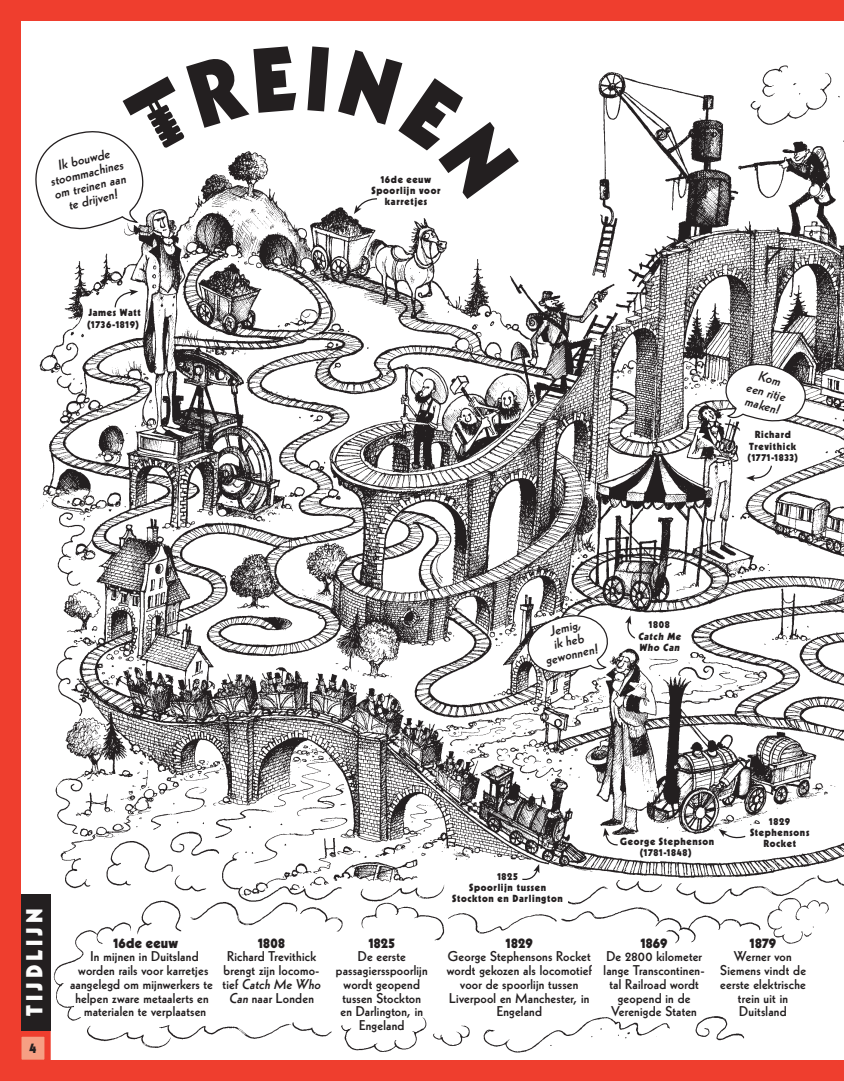
<style>
.page{position:relative;width:844px;height:1081px;background:#fff}
.page>*{position:absolute;margin:0;border:0;box-sizing:border-box;transform-origin:0 0}
.t1{font:900 22.5px "Kabel LT Std";letter-spacing:.18em;color:#fcfcfc}
.t2{font:800 13.75px/13.8px "Kabel LT Std";letter-spacing:.02em;color:#231f20;text-align:center}
.t3{font:900 13.75px "Kabel LT Std";letter-spacing:.015em;color:#231f20}
.t4{font:900 10px/11.2px "Kabel LT Std";letter-spacing:.065em;color:#231f20;text-align:center}
</style>
<div class="page">
<div style="left:0;top:0;width:843px;height:1081px;background:#ef3e2e"></div>
<img style="left:21px;top:21px;width:822px;height:1032px">
<svg style="left:722px;top:360px;width:85px;height:62px;background:#d6d6d6"></svg>
<svg style="left:525px;top:611px;width:85px;height:62px;background:#e1e0e0"></svg>
<div style="left:15px;top:1030px;width:36px;height:36px;background:#f69f83;border:6px solid #ef3e2e"></div>
<div style="left:447px;top:872px;width:120px;height:34px;background:#fff"></div>
<svg style="left:521px;top:864px;width:18px;height:16px"></svg>
<svg style="left:625px;top:615px;width:10px;height:24px"></svg>
<svg style="left:603px;top:827px;width:15px;height:19px"></svg>
<svg style="left:718px;top:829px;width:27px;height:11px"></svg>
<svg style="left:114px;top:289px;width:24px;height:19px"></svg>
<svg style="left:746px;top:465px;width:26px;height:16px"></svg>
<div style="left:21px;top:894px;width:30px;height:136px;background:#231f20"></div>
<svg style="left:31px;top:46px;width:266px;height:184px;background:#f2f2f2"></svg>
<svg style="left:307px;top:46px;width:22px;height:65px"></svg>
<div style="left:338px;top:50px;width:180px;height:164px;background:#fff"></div>
<p class="t2" style="left:46px;top:161px;width:76px;rotate:-13deg">Ik bouwde stoommachines om treinen aan te drijven!</p>
<p class="t4" style="left:87px;top:307px;width:55px;text-align:left">James Watt (1736-1819)</p>
<p class="t4" style="left:371px;top:173px;width:71px">16de eeuw<br>Spoorlijn voor karretjes</p>
<p class="t2" style="left:752px;top:367px;width:41px;rotate:15deg">Kom een ritje maken!</p>
<p class="t4" style="left:747px;top:429px;width:52px">Richard<br>Trevithick (1771-1833)</p>
<p class="t2" style="left:538px;top:627px;width:54px;rotate:-13deg">Jemig,<br>ik heb gewonnen!</p>
<p class="t4" style="left:637px;top:619px;width:46px">1808<br>Catch Me<br>Who Can</p>
<h1 class="t1" style="left:20px;top:1016px;width:109px;rotate:-90deg">TIJDLIJN</h1>
<p class="t3" style="left:30px;top:1039px;width:8px">4</p>
<p class="t3" style="left:114px;top:934px;width:66px">16de eeuw</p>
<p class="t2" style="left:70px;top:949px;width:144px">In mijnen in Duitsland worden rails voor karretjes aangelegd om mijnwerkers te helpen zware metaalerts en materialen te verplaatsen</p>
<p class="t3" style="left:258px;top:934px;width:28px">1808</p>
<p class="t2" style="left:222px;top:949px;width:102px">Richard Trevithick brengt zijn locomo&shy;t i e f Catch Me Who<br>Can naar Londen</p>
<p class="t3" style="left:368px;top:934px;width:28px">1825</p>
<p class="t2" style="left:336px;top:949px;width:93px">De eerste passagiersspoorlijn wordt geopend tussen Stockton en Darlington, in<br>Engeland</p>
<p class="t4" style="left:452px;top:870px;width:112px">1825<br>Spoorlijn tussen<br>Stockton en Darlington</p>
<p class="t4" style="left:620px;top:835px;width:96px">George Stephenson (1781-1848)</p>
<p class="t4" style="left:749px;top:815px;width:61px">1829<br>Stephensons<br>Rocket</p>
<p class="t3" style="left:506px;top:934px;width:28px">1829</p>
<p class="t2" style="left:447px;top:949px;width:146px">George Stephensons Rocket wordt gekozen als locomotief voor de spoorlijn tussen<br>Liverpool en Manchester, in<br>Engeland</p>
<p class="t3" style="left:640px;top:934px;width:28px">1869</p>
<p class="t2" style="left:603px;top:949px;width:102px">De 2800 kilometer lange Transcontinen&shy;tal Railroad wordt geopend in de<br>Verenigde Staten</p>
<p class="t3" style="left:749px;top:934px;width:28px">1879</p>
<p class="t2" style="left:720px;top:949px;width:87px">Werner von<br>Siemens vindt de eerste elektrische trein uit in<br>Duitsland</p>
</div>
